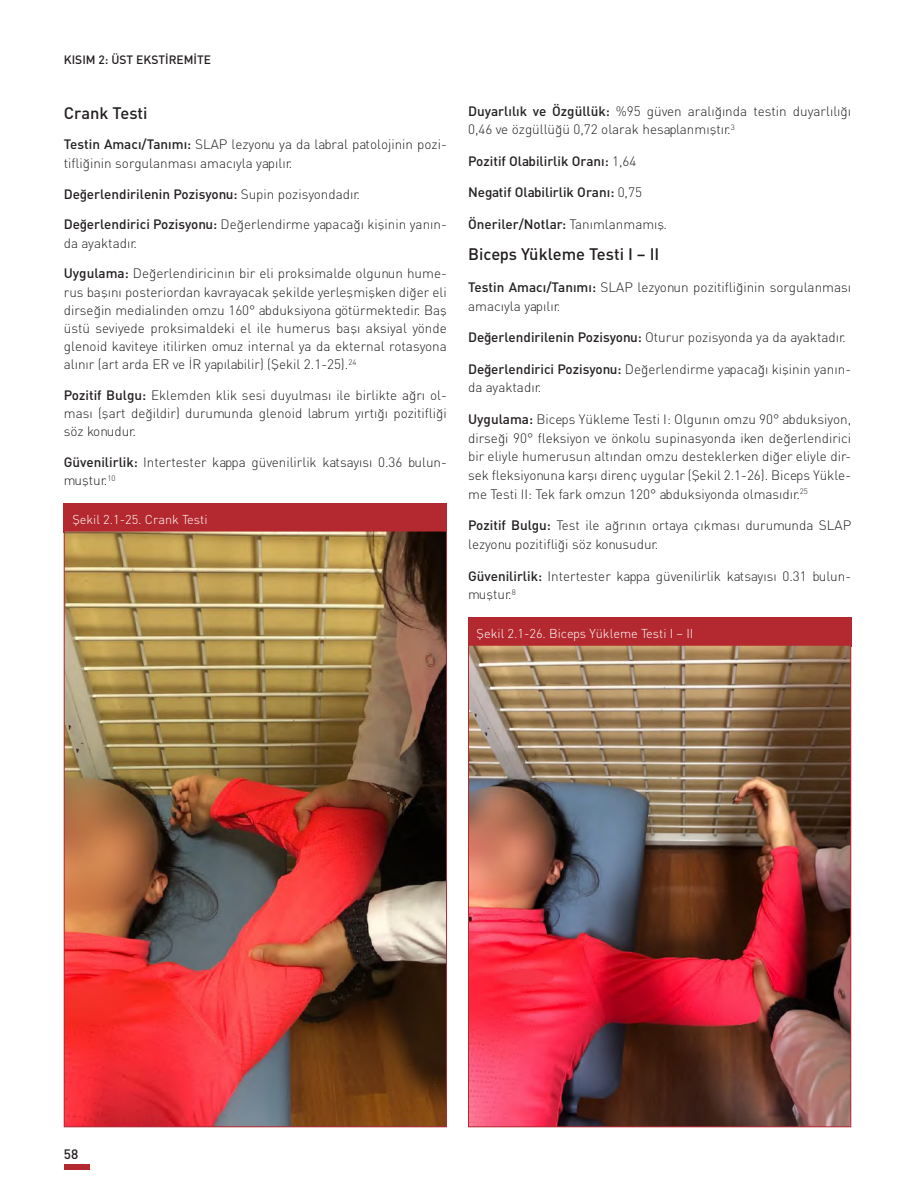
<style>
.page{position:relative;width:915px;height:1191px;background:#fff}
.page>*{position:absolute;margin:0;border:0;box-sizing:border-box;transform-origin:0 0}
.t1{font:16.5px "DIN Medium Tr";color:#231f20}
.t2{font:13.5px/18.1px "DINT Light Tr";color:#231f20}
.t3{font:13.5px "DIN Medium Tr";color:#231f20}
.t4{font:12.75px "DINT Light Tr";color:#fff}
.t5{font:12px "DIN Medium Tr";color:#231f20}
.s1{font-family:"DIN Medium Tr"}
.s2{font-family:"DINT Light Tr"}
</style>
<div class="page">
<div style="left:64px;top:1163px;width:25px;height:6px;background:#b4292f"></div>
<div style="left:64px;top:503px;width:382px;height:29px;background:#b4292f"></div>
<img style="left:66px;top:532px;width:378px;height:593px">
<div style="left:468px;top:617px;width:382px;height:29px;background:#b4292f"></div>
<img style="left:470px;top:647px;width:378px;height:478px">
<p class="t5" style="left:64px;top:52px;width:149px">KISIM 2: ÜST EKSTİREMİTE</p>
<p class="t1" style="left:64px;top:102px;width:85px">Crank Testi</p>
<p class="t2" style="left:64px;top:135px;width:384px"><span class="s1">Testin Amacı/Tanımı:</span> SLAP lezyonu ya da labral patolojinin pozi&shy;tifliğinin sorgulanması amacıyla yapılır.</p>
<p class="t3" style="left:64px;top:185px;width:298px">Değerlendirilenin Pozisyonu: <span class="s2">Supin pozisyondadır.</span></p>
<p class="t2" style="left:64px;top:215px;width:384px"><span class="s1">Değerlendirici Pozisyonu:</span> Değerlendirme yapacağı kişinin yanın&shy;da ayaktadır.</p>
<p class="t2" style="left:64px;top:264px;width:384px;text-align:justify"><span class="s1">Uygulama:</span> Değerlendiricinın bir eli proksimalde olgunun hume&shy;rus başını posteriordan kavrayacak şekilde yerleşmişken diğer eli dirseğin medialinden omzu 160° abduksiyona götürmektedir. Baş üstü seviyede proksimaldeki el ile humerus başı aksiyal yönde glenoid kaviteye itilirken omuz internal ya da ekternal rotasyona alınır (art arda ER ve İR yapılabilir) (Şekil 2.1-25).<sup>24</sup></p>
<p class="t2" style="left:64px;top:386px;width:384px;text-align:justify"><span class="s1">Pozitif Bulgu:</span> Eklemden klik sesi duyulması ile birlikte ağrı ol&shy;ması (şart değildir) durumunda glenoid labrum yırtığı pozitifliği söz konudur.</p>
<p class="t2" style="left:64px;top:453px;width:384px"><span class="s1">Güvenilirlik:</span> Intertester kappa güvenilirlik katsayısı 0.36 bulun&shy;muştur.<sup>10</sup></p>
<p class="t4" style="left:72px;top:511px;width:137px">Şekil 2.1-25. Crank Testi</p>
<p class="t2" style="left:468px;top:101px;width:384px;line-height:18.8px"><span class="s1">Duyarlılık ve Özgüllük:</span> %95 güven aralığında testin duyarlılığı<br>0,46 ve özgüllüğü 0,72 olarak hesaplanmıştır.<sup>3</sup></p>
<p class="t3" style="left:468px;top:152px;width:170px">Pozitif Olabilirlik Oranı: <span class="s2">1,64</span></p>
<p class="t3" style="left:468px;top:184px;width:175px">Negatif Olabilirlik Oranı: <span class="s2">0,75</span></p>
<p class="t3" style="left:468px;top:215px;width:200px">Öneriler/Notlar: <span class="s2">Tanımlanmamış.</span></p>
<p class="t1" style="left:468px;top:244px;width:193px">Biceps Yükleme Testi I – II</p>
<p class="t2" style="left:468px;top:277px;width:384px;line-height:18.8px"><span class="s1">Testin Amacı/Tanımı:</span> SLAP lezyonun pozitifliğinin sorgulanması amacıyla yapılır.</p>
<p class="t2" style="left:468px;top:328px;width:379px"><span class="s1">Değerlendirilenin Pozisyonu:</span> Oturur pozisyonda ya da ayaktadır.</p>
<p class="t2" style="left:468px;top:359px;width:384px;line-height:18.8px"><span class="s1">Değerlendirici Pozisyonu:</span> Değerlendirme yapacağı kişinin yanın&shy;da ayaktadır.</p>
<p class="t2" style="left:468px;top:409px;width:384px;line-height:18.8px;text-align:justify"><span class="s1">Uygulama:</span> Biceps Yükleme Testi I: Olgunın omzu 90° abduksiyon, dirseği 90° fleksiyon ve önkolu supinasyonda iken değerlendirici bir eliyle humerusun altından omzu desteklerken diğer eliyle dir&shy;sek fleksiyonuna karşı direnç uygular (Şekil 2.1-26). Biceps Yükle&shy;me Testi II: Tek fark omzun 120° abduksiyonda olmasıdır.<sup>25</sup></p>
<p class="t2" style="left:468px;top:516px;width:384px;line-height:18.8px"><span class="s1">Pozitif Bulgu:</span> Test ile ağrının ortaya çıkması durumunda SLAP lezyonu pozitifliği söz konusudur.</p>
<p class="t2" style="left:468px;top:566px;width:384px;line-height:18.8px"><span class="s1">Güvenilirlik:</span> Intertester kappa güvenilirlik katsayısı 0.31 bulun&shy;muştur.<sup>8</sup></p>
<p class="t4" style="left:476px;top:626px;width:218px">Şekil 2.1-26. Biceps Yükleme Testi I – II</p>
<p class="t3" style="left:64px;top:1145px;width:16px">58</p>
</div>
